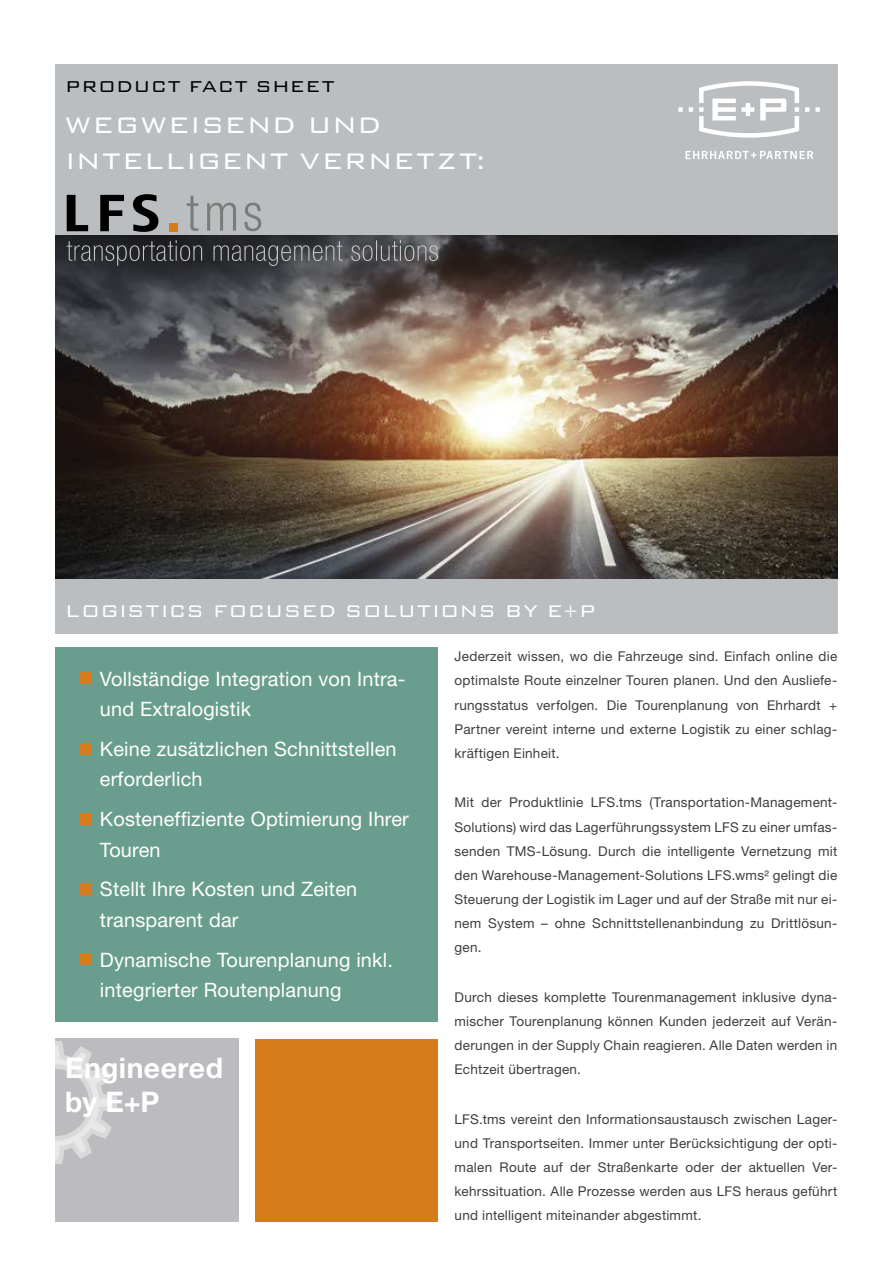
<style>
.page{position:relative;width:893px;height:1263px;background:#fff}
.page>*{position:absolute;margin:0;border:0;box-sizing:border-box;transform-origin:0 0}
.t1{font:300 30px/36px "Bank Gothic BT";letter-spacing:.03em;color:#fff}
.t2{font:700 28.35px/34px "Helvetica Neue";letter-spacing:.015em;color:#fff}
.t3{font:300 22.5px "Bank Gothic BT";letter-spacing:.01em;color:#fff}
.t4{font:300 21px "Bank Gothic BT";letter-spacing:.03em;color:#000}
.t5{font:19.8px/30.6px "Helvetica Neue";letter-spacing:.01em;color:#fff}
.t6{font:13.5px/24.2px "Helvetica Neue";letter-spacing:.02em;color:#3f3e3e;text-align:justify}
</style>
<div class="page">
<div style="left:55px;top:64px;width:783px;height:570px;background:#bbbec0"></div>
<img style="left:55px;top:236px;width:783px;height:343px">
<svg style="left:689px;top:107px;width:4px;height:5px"></svg>
<svg style="left:678px;top:107px;width:5px;height:5px"></svg>
<svg style="left:815px;top:107px;width:5px;height:5px"></svg>
<svg style="left:805px;top:107px;width:4px;height:5px"></svg>
<svg style="left:699px;top:81px;width:100px;height:57px"></svg>
<svg style="left:685px;top:151px;width:128px;height:8px"></svg>
<div style="left:55px;top:1038px;width:183px;height:183px;background:#bcbcc0"></div>
<svg style="left:55px;top:1041px;width:62px;height:123px"></svg>
<div style="left:255px;top:1039px;width:183px;height:182px;background:#d67c1c"></div>
<div style="left:55px;top:647px;width:383px;height:374px;background:#699e8e"></div>
<div style="left:79px;top:672px;width:12px;height:12px;background:#d67c1c"></div>
<div style="left:79px;top:742px;width:12px;height:12px;background:#d67c1c"></div>
<div style="left:79px;top:813px;width:12px;height:12px;background:#d67c1c"></div>
<div style="left:79px;top:883px;width:12px;height:12px;background:#d67c1c"></div>
<div style="left:79px;top:953px;width:12px;height:12px;background:#d67c1c"></div>
<svg style="left:67px;top:240px;width:371px;height:26px"></svg>
<svg style="left:187px;top:196px;width:74px;height:35px"></svg>
<svg style="left:67px;top:195px;width:21px;height:36px"></svg>
<svg style="left:100px;top:195px;width:24px;height:36px"></svg>
<svg style="left:133px;top:194px;width:25px;height:38px"></svg>
<div style="left:169px;top:223px;width:8px;height:8px;background:#d67c1c"></div>
<h3 class="t4" style="left:65px;top:76px;width:271px">PRODUCT FACT SHEET</h3>
<h1 class="t1" style="left:65px;top:107px;width:423px">WEGWEISEND UND<br>INTELLIGENT VERNETZT:</h1>
<h3 class="t3" style="left:65px;top:599px;width:532px">LOGISTICS FOCUSED SOLUTIONS BY E+P</h3>
<h3 class="t5" style="left:100px;top:663px;width:307px">Vollständige Integration von Intra&shy;und Extralogistik</h3>
<h3 class="t5" style="left:100px;top:733px;width:298px">Keine zusätzlichen Schnittstellen erforderlich</h3>
<h3 class="t5" style="left:100px;top:803px;width:310px">Kosteneffiziente Optimierung Ihrer<br>Touren</h3>
<h3 class="t5" style="left:100px;top:874px;width:259px">Stellt Ihre Kosten und Zeiten transparent dar</h3>
<h3 class="t5" style="left:100px;top:944px;width:294px">Dynamische Tourenplanung inkl. integrierter Routenplanung</h3>
<h2 class="t2" style="left:65px;top:1050px;width:159px">Engineered by E+P</h2>
<p class="t6" style="left:455px;top:644px;width:384px">Jederzeit wissen, wo die Fahrzeuge sind. Einfach online die optimalste Route einzelner Touren planen. Und den Ausliefe&shy;rungsstatus verfolgen. Die Tourenplanung von Ehrhardt + Partner vereint interne und externe Logistik zu einer schlag&shy;kräftigen Einheit.</p>
<p class="t6" style="left:455px;top:790px;width:384px">Mit der Produktlinie LFS.tms (Transportation-Management-Solutions) wird das Lagerführungssystem LFS zu einer umfas&shy;senden TMS-Lösung. Durch die intelligente Vernetzung mit den Warehouse-Management-Solutions LFS.wms² gelingt die Steuerung der Logistik im Lager und auf der Straße mit nur ei&shy;nem System – ohne Schnittstellenanbindung zu Drittlösun&shy;gen.</p>
<p class="t6" style="left:455px;top:985px;width:384px">Durch dieses komplette Tourenmanagement inklusive dyna&shy;mischer Tourenplanung können Kunden jederzeit auf Verän&shy;derungen in der Supply Chain reagieren. Alle Daten werden in Echtzeit übertragen.</p>
<p class="t6" style="left:455px;top:1107px;width:384px">LFS.tms vereint den Informationsaustausch zwischen Lager&shy;und Transportseiten. Immer unter Berücksichtigung der opti&shy;malen Route auf der Straßenkarte oder der aktuellen Ver&shy;kehrssituation. Alle Prozesse werden aus LFS heraus geführt und intelligent miteinander abgestimmt.</p>
</div>
